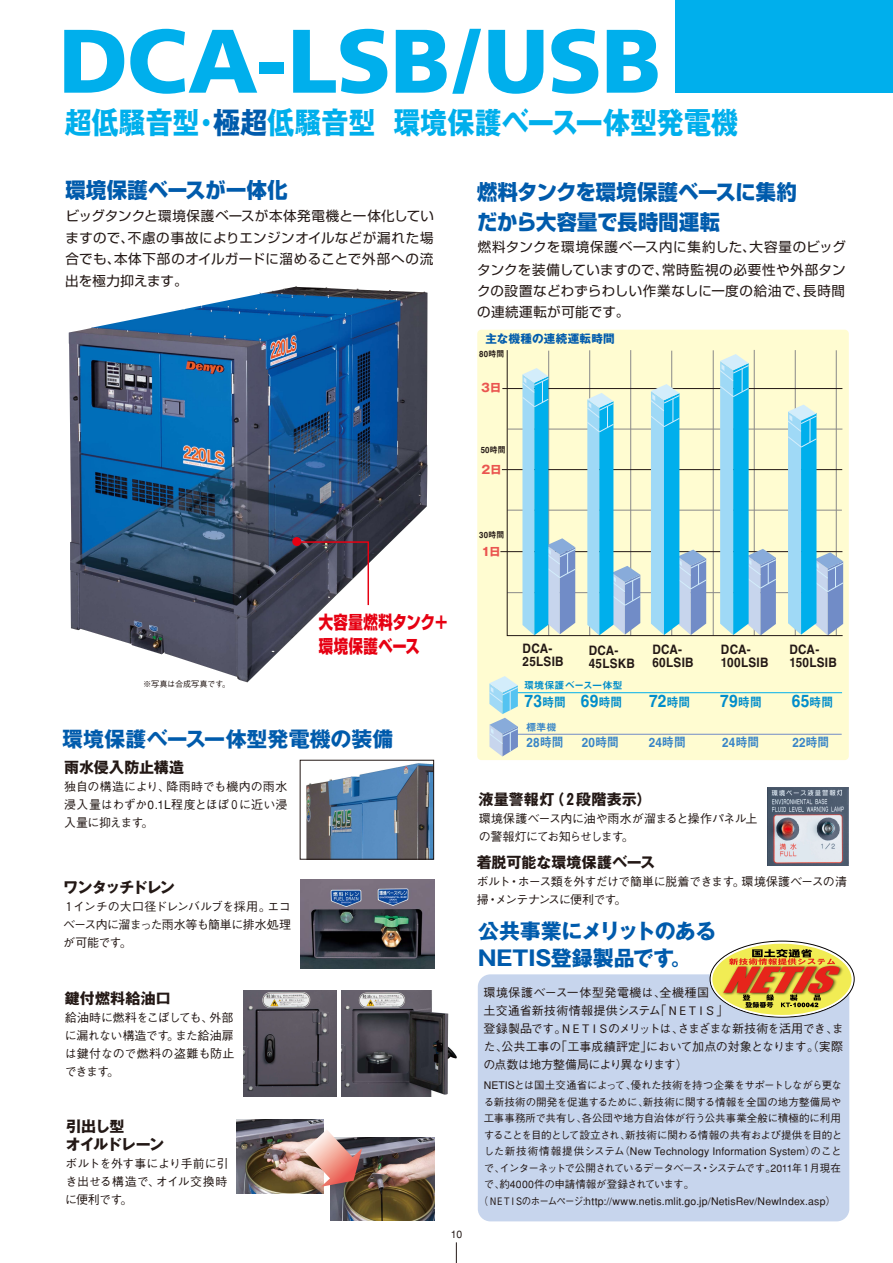
<style>
.page{position:relative;width:893px;height:1263px;background:#fff}
.page>*{position:absolute;margin:0;border:0;box-sizing:border-box;transform-origin:0 0}
.t1{font:900 90px "Frutiger";letter-spacing:-.01em;color:#00afec}
.t2{font:700 30px "Gothic MB101";letter-spacing:-.005em;color:#00afec;scale:.9 1}
.t3{font:700 21px/27px "Gothic MB101";letter-spacing:-.005em;color:#005bac}
.t4{font:800 21px/30px "Shin Go";letter-spacing:.015em;color:#005bac;scale:.96 1}
.t5{font:800 18px/24px "Shin Go";letter-spacing:.025em;color:#e60012;scale:.8 1}
.t6{font:700 15px "Gothic MB101";letter-spacing:-.005em;color:#231815}
.t7{font:700 15px/18px "Gothic MB101";letter-spacing:-.06em;color:#231815}
.t8{font:700 15px "Gothic MB101";letter-spacing:-.07em;color:#231815}
.t9{font:13.5px/22.5px "Shin Go";letter-spacing:.03em;color:#231815}
.t10{font:13.05px/13px "Midashi Go MB31";letter-spacing:.02em;color:#231815;scale:.9 1}
.t11{font:13.05px "Midashi Go MB31";color:#008dcb;scale:.9 1}
.t12{font:13.05px "Midashi Go MB31";letter-spacing:.02em;color:#3885c7;scale:.9 1}
.t13{font:500 12px/18px "Gothic BBB";letter-spacing:-.035em;color:#231815;text-align:justify}
.t14{font:500 12px/18px "Gothic BBB";letter-spacing:-.055em;color:#231815}
.t15{font:700 11.55px "Gothic MB101";letter-spacing:.02em;color:#005bac}
.t16{font:700 11.55px "Gothic MB101";color:#ea5550}
.t17{font:500 10.5px "Gothic BBB";letter-spacing:-.01em;color:#231815}
.t18{font:500 10.5px "Gothic BBB";letter-spacing:-.03em;color:#231815}
.t19{font:500 10.5px "Gothic BBB";letter-spacing:.015em;color:#231815;scale:.9 1}
.t20{font:500 10.5px "Gothic BBB";letter-spacing:.015em;color:#231815}
.t21{font:500 10.5px "Gothic BBB";letter-spacing:-.08em;color:#231815}
.t22{font:10.2px "Midashi Go MB31";letter-spacing:-.005em;color:#008dcb}
.t23{font:10.2px "Midashi Go MB31";color:#3885c7}
.t24{font:8.7px "Midashi Go MB31";letter-spacing:.035em;color:#231815;scale:.9 1}
.t25{font:500 8.25px "Gothic BBB";letter-spacing:-.04em;color:#231815}
.s1{color:#005bac}
.s2{font-size:17.4px}
</style>
<div class="page">
<svg style="left:456px;top:1242px;width:1px;height:21px"></svg>
<div style="left:478px;top:974px;width:371px;height:247px;background:#c7d5ed;border-radius:13px"></div>
<div style="left:675px;top:0;width:218px;height:93px;background:#00afec"></div>
<div style="left:477px;top:330px;width:372px;height:430px;background:#fffcd1;border-radius:4px"></div>
<hr style="left:500px;top:551px;width:342px;height:1px;background:#231815">
<hr style="left:502px;top:469px;width:340px;height:1px;background:#231815">
<hr style="left:502px;top:388px;width:340px;height:1px;background:#231815">
<hr style="left:517px;top:692px;width:325px;height:1px;background:#00afec">
<hr style="left:516px;top:734px;width:326px;height:1px;background:#718cc7">
<svg style="left:489px;top:676px;width:29px;height:81px"></svg>
<svg style="left:712px;top:943px;width:140px;height:73px"></svg>
<img style="left:711px;top:961px;width:140px;height:46px">
<svg style="left:723px;top:949px;width:117px;height:59px;background:#cd8b3c"></svg>
<img style="left:69px;top:286px;width:359px;height:396px">
<img style="left:767px;top:787px;width:81px;height:78px">
<img style="left:300px;top:880px;width:134px;height:88px">
<img style="left:236px;top:1120px;width:87px;height:73px">
<img style="left:331px;top:1137px;width:104px;height:83px">
<svg style="left:506px;top:350px;width:337px;height:286px"></svg>
<img style="left:303px;top:759px;width:130px;height:98px">
<div style="left:300px;top:760px;width:134px;height:99px;border:1px solid #231815"></div>
<img style="left:341px;top:990px;width:116px;height:106px">
<img style="left:243px;top:990px;width:93px;height:107px">
<svg style="left:296px;top:541px;width:74px;height:65px"></svg>
<div style="left:292px;top:537px;width:9px;height:9px;background:#e60012;border-radius:50%"></div>
<svg style="left:304px;top:1129px;width:58px;height:58px;background:#c3948b"></svg>
<h1 class="t1" style="left:58px;top:7px;width:604px">DCA-LSB/USB</h1>
<h2 class="t2" style="left:65px;top:101px;width:750px">超低騒音型・<span class="s1">極超</span>低騒音型 環境保護ベース一体型発電機</h2>
<h3 class="t4" style="left:66px;top:174px;width:233px">環境保護ベースが一体化</h3>
<p class="t9" style="left:65px;top:204px;width:370px">ビッグタンクと環境保護ベースが本体発電機と一体化していますので、不慮の事故によりエンジンオイルなどが漏れた場</p>
<p class="t9" style="left:65px;top:248px;width:370px;line-height:21px">合でも、本体下部のオイルガードに溜めることで外部への流出を極力抑えます。</p>
<h3 class="t4" style="left:477px;top:176px;width:335px">燃料タンクを環境保護ベースに集約だから大容量で長時間運転</h3>
<p class="t9" style="left:477px;top:235px;width:370px">燃料タンクを環境保護ベース内に集約した、大容量のビッグタンクを装備していますので、常時監視の必要性や外部タン</p>
<p class="t9" style="left:477px;top:279px;width:370px;line-height:21px">クの設置などわずらわしい作業なしに一度の給油で、長時間の連続運転が可能です。</p>
<p class="t15" style="left:485px;top:331px;width:131px">主な機種の連続運転時間</p>
<p class="t24" style="left:479px;top:348px;width:29px">80時間</p>
<p class="t16" style="left:481px;top:379px;width:22px">3日</p>
<p class="t24" style="left:481px;top:444px;width:29px">50時間</p>
<p class="t16" style="left:481px;top:461px;width:22px">2日</p>
<p class="t24" style="left:479px;top:529px;width:29px">30時間</p>
<p class="t16" style="left:481px;top:543px;width:21px">1日</p>
<p class="t25" style="left:143px;top:679px;width:88px">※写真は合成写真です。</p>
<h3 class="t5" style="left:319px;top:609px;width:164px">大容量燃料タンク＋環境保護ベース</h3>
<h3 class="t3" style="left:62px;top:723px;width:333px">環境保護ベース一体型発電機の装備</h3>
<p class="t6" style="left:64px;top:757px;width:122px">雨水侵入防止構造</p>
<p class="t13" style="left:64px;top:778px;width:225px">独自の構造により、降雨時でも機内の雨水浸入量はわずか0.1L程度とほぼ０に近い浸入量に抑えます。</p>
<p class="t8" style="left:63px;top:876px;width:113px">ワンタッチドレン</p>
<p class="t13" style="left:63px;top:897px;width:229px">１インチの大口径ドレンバルブを採用。エコベース内に溜まった雨水等も簡単に排水処理が可能です。</p>
<p class="t6" style="left:65px;top:987px;width:108px">鍵付燃料給油口</p>
<p class="t13" style="left:65px;top:1009px;width:171px">給油時に燃料をこぼしても、外部に漏れない構造です。また給油扉は鍵付なので燃料の盗難も防止できます。</p>
<p class="t7" style="left:66px;top:1116px;width:100px">引出し型<br>オイルドレーン</p>
<p class="t13" style="left:65px;top:1155px;width:165px">ボルトを外す事により手前に引き出せる構造で、オイル交換時に便利です。</p>
<p class="t17" style="left:451px;top:1228px;width:13px">10</p>
<p class="t10" style="left:523px;top:642px;width:47px">DCA-<br>25LSIB</p>
<p class="t10" style="left:589px;top:644px;width:53px">DCA-<br>45LSKB</p>
<p class="t10" style="left:652px;top:643px;width:47px">DCA-<br>60LSIB</p>
<p class="t10" style="left:721px;top:643px;width:54px">DCA-<br>100LSIB</p>
<p class="t10" style="left:789px;top:643px;width:54px">DCA-<br>150LSIB</p>
<p class="t22" style="left:524px;top:679px;width:100px">環境保護ベース一体型</p>
<p class="t23" style="left:526px;top:721px;width:32px">標準機</p>
<p class="t11" style="left:525px;top:694px;width:344px"><span class="s2">73</span>時間　 <span class="s2">69</span>時間　　 <span class="s2">72</span>時間　　 <span class="s2">79</span>時間　　 <span class="s2">65</span>時間</p>
<p class="t12" style="left:526px;top:735px;width:338px">28時間　 20時間　　 24時間　　 24時間　　 22時間</p>
<p class="t6" style="left:479px;top:788px;width:174px">液量警報灯（２段階表示）</p>
<p class="t13" style="left:479px;top:809px;width:280px">環境保護ベース内に油や雨水が溜まると操作パネル上の警報灯にてお知らせします。</p>
<p class="t6" style="left:477px;top:852px;width:180px">着脱可能な環境保護ベース</p>
<p class="t14" style="left:477px;top:873px;width:372px">ボルト・ホース類を外すだけで簡単に脱着できます。環境保護ベースの清掃・メンテナンスに便利です。</p>
<h3 class="t3" style="left:478px;top:916px;width:240px">公共事業にメリットのある<br>NETIS登録製品です。</h3>
<p class="t13" style="left:483px;top:984px;width:362px;text-align:left">環境保護ベース一体型発電機は、全機種国<br>土交通省新技術情報提供システム「ＮＥＴＩＳ」<br>登録製品です。ＮＥＴＩＳのメリットは、さまざまな新技術を活用でき、また、公共工事の「工事成績評定」において加点の対象となります。（実際の点数は地方整備局により異なります）</p>
<p class="t18" style="left:484px;top:1079px;width:360px">NETISとは国土交通省によって、優れた技術を持つ企業をサポートしながら更な</p>
<p class="t17" style="left:484px;top:1096px;width:359px">る新技術の開発を促進するために、新技術に関する情報を全国の地方整備局や</p>
<p class="t17" style="left:484px;top:1112px;width:359px">工事事務所で共有し、各公団や地方自治体が行う公共事業全般に積極的に利用</p>
<p class="t18" style="left:484px;top:1129px;width:360px">することを目的として設立され、新技術に関わる情報の共有および提供を目的と</p>
<p class="t20" style="left:484px;top:1145px;width:359px">した新技術情報提供システム（New Technology Information System）のこと</p>
<p class="t21" style="left:484px;top:1162px;width:359px">で、インターネットで公開されているデータベース・システムです。2011年１月現在</p>
<p class="t17" style="left:484px;top:1178px;width:212px">で、約4000件の申請情報が登録されています。</p>
<p class="t19" style="left:479px;top:1195px;width:398px">（ＮＥＴＩＳのホームページ:http://www.netis.mlit.go.jp/NetisRev/NewIndex.asp）</p>
</div>
